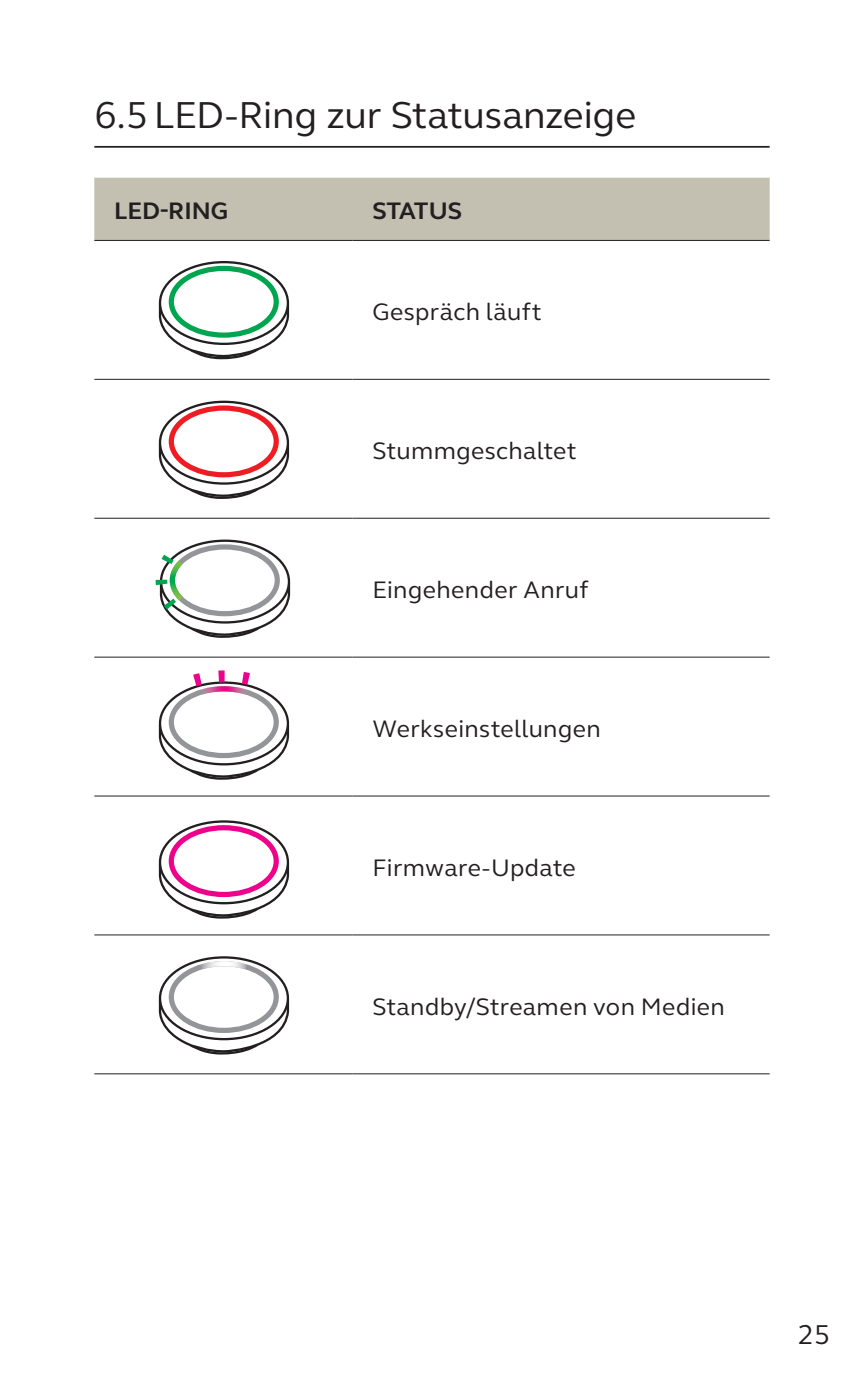
<style>
.page{position:relative;width:864px;height:1389px;background:#fff}
.page>*{position:absolute;margin:0;border:0;box-sizing:border-box;transform-origin:0 0}
.t1{font:38.5px "GN Elliot";letter-spacing:-.005em;color:#231f20}
.t2{font:28px "GN Elliot";color:#231f20}
.Body_text{font:24.5px "GN Elliot";letter-spacing:.015em;color:#231f20}
.Table_heading{font:700 24.5px "GN Elliot";color:#231f20}
</style>
<div class="page">
<hr style="left:94px;top:146px;width:675px;height:2px;background:#231f20">
<div style="left:94px;top:178px;width:675px;height:62px;background:#c3bfb1"></div>
<hr style="left:94px;top:240px;width:258px;height:1px;background:#231f20">
<hr style="left:352px;top:240px;width:417px;height:1px;background:#231f20">
<hr style="left:94px;top:379px;width:258px;height:1px;background:#231f20">
<hr style="left:352px;top:379px;width:417px;height:1px;background:#231f20">
<hr style="left:94px;top:518px;width:258px;height:1px;background:#231f20">
<hr style="left:352px;top:518px;width:417px;height:1px;background:#231f20">
<hr style="left:94px;top:657px;width:258px;height:1px;background:#231f20">
<hr style="left:352px;top:657px;width:417px;height:1px;background:#231f20">
<hr style="left:94px;top:795px;width:258px;height:2px;background:#231f20">
<hr style="left:352px;top:795px;width:417px;height:2px;background:#231f20">
<hr style="left:94px;top:934px;width:258px;height:2px;background:#231f20">
<hr style="left:352px;top:934px;width:417px;height:2px;background:#231f20">
<hr style="left:94px;top:1073px;width:258px;height:1px;background:#231f20">
<hr style="left:352px;top:1073px;width:417px;height:1px;background:#231f20">
<svg style="left:158px;top:302px;width:132px;height:58px"></svg>
<svg style="left:160px;top:262px;width:128px;height:82px"></svg>
<div style="left:159px;top:261px;width:130px;height:84px;border:2px solid #231f20;border-radius:50%"></div>
<div style="left:169px;top:266px;width:110px;height:72px;border:5px solid #00a54f;border-radius:50%"></div>
<svg style="left:158px;top:442px;width:132px;height:57px"></svg>
<svg style="left:160px;top:402px;width:128px;height:82px"></svg>
<div style="left:159px;top:401px;width:130px;height:84px;border:2px solid #231f20;border-radius:50%"></div>
<div style="left:169px;top:405px;width:110px;height:72px;border:5px solid #ee1d23;border-radius:50%"></div>
<svg style="left:161px;top:541px;width:128px;height:81px"></svg>
<div style="left:170px;top:544px;width:110px;height:72px;border:5px solid #939598;border-radius:50%"></div>
<svg style="left:155px;top:555px;width:136px;height:83px"></svg>
<svg style="left:158px;top:723px;width:132px;height:57px"></svg>
<svg style="left:160px;top:683px;width:128px;height:81px"></svg>
<div style="left:169px;top:686px;width:110px;height:72px;border:5px solid #939598;border-radius:50%"></div>
<svg style="left:193px;top:670px;width:57px;height:25px"></svg>
<svg style="left:158px;top:861px;width:132px;height:58px"></svg>
<svg style="left:160px;top:821px;width:128px;height:82px"></svg>
<div style="left:159px;top:820px;width:130px;height:84px;border:2px solid #231f20;border-radius:50%"></div>
<div style="left:169px;top:825px;width:110px;height:72px;border:5px solid #ed028c;border-radius:50%"></div>
<svg style="left:158px;top:997px;width:132px;height:58px"></svg>
<svg style="left:160px;top:957px;width:128px;height:82px"></svg>
<div style="left:159px;top:956px;width:130px;height:84px;border:2px solid #231f20;border-radius:50%"></div>
<div style="left:169px;top:961px;width:110px;height:72px;border:5px solid #939598;border-radius:50%"></div>
<svg style="left:200px;top:961px;width:47px;height:9px"></svg>
<p class="t1" style="left:94px;top:89px;width:543px">6.5LED-Ring zur Statusanzeige</p>
<p class="Table_heading" style="left:114px;top:195px;width:116px">LED-RING</p>
<p class="Table_heading" style="left:372px;top:195px;width:91px">STATUS</p>
<p class="Body_text" style="left:372px;top:295px;width:171px">Gespräch läuft</p>
<p class="Body_text" style="left:372px;top:434px;width:206px">Stummgeschaltet</p>
<p class="Body_text" style="left:372px;top:573px;width:218px">Eingehender Anruf</p>
<p class="Body_text" style="left:372px;top:712px;width:230px">Werkseinstellungen</p>
<p class="Body_text" style="left:372px;top:851px;width:205px">Firmware-Update</p>
<p class="Body_text" style="left:372px;top:990px;width:354px">Standby/Streamen von Medien</p>
<p class="t2" style="left:797px;top:1316px;width:34px">25</p>
</div>
